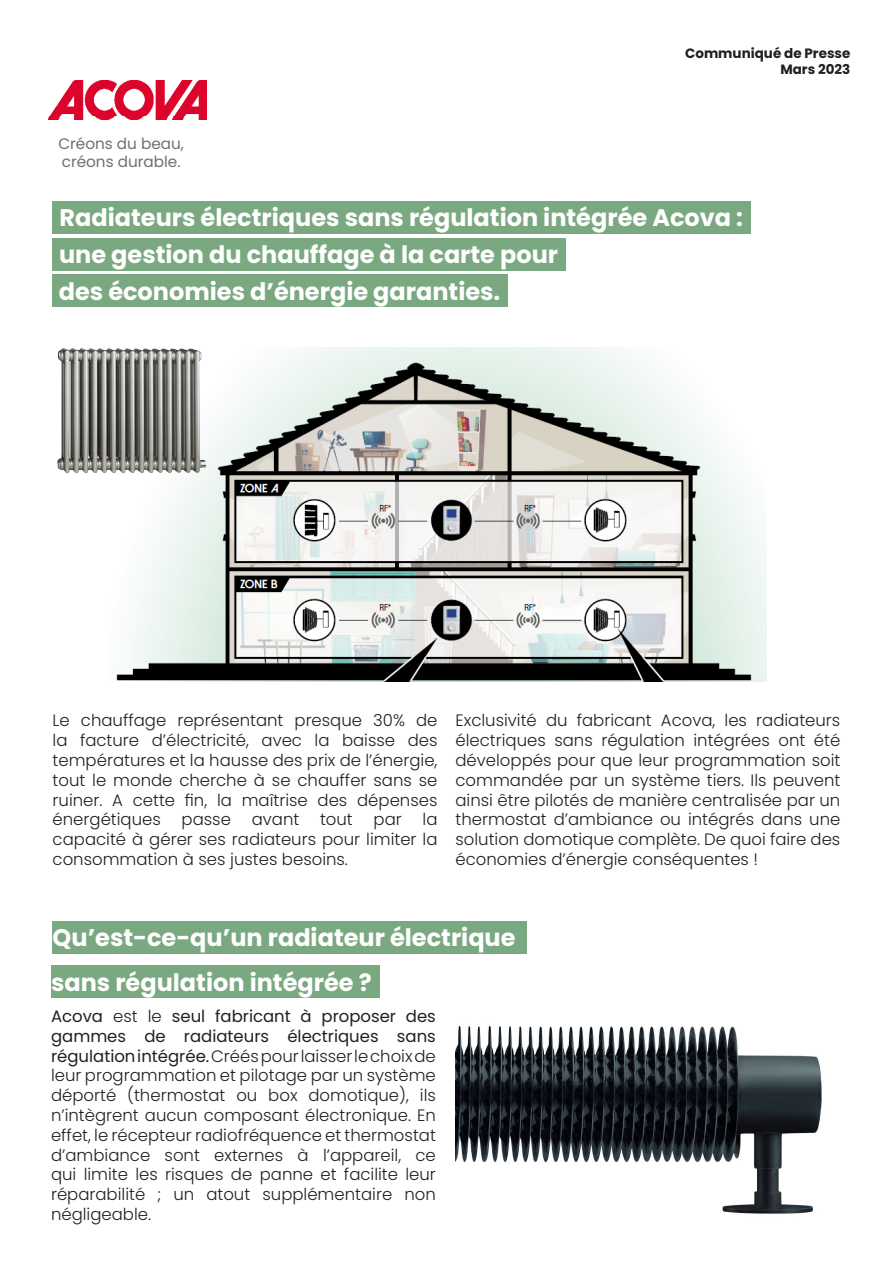
<style>
.page{position:relative;width:893px;height:1263px;background:#fff}
.page>*{position:absolute;margin:0;border:0;box-sizing:border-box;transform-origin:0 0}
.t1{font:700 24px "Poppins";color:#fff}
.t2{font:300 16.5px/19.8px "Poppins";color:#231f20;text-align:justify}
.t3{font:15.3px "Poppins";color:#706f6e}
.t4{font:700 13.5px "Poppins";color:#231f20}
.s1{font-weight:400}
</style>
<div class="page">
<img style="left:49px;top:81px;width:157px;height:38px">
<div style="left:52px;top:201px;width:698px;height:33px;background:#7aa981"></div>
<div style="left:52px;top:238px;width:513px;height:32px;background:#7aa981"></div>
<div style="left:52px;top:275px;width:455px;height:32px;background:#7aa981"></div>
<img style="left:116px;top:348px;width:651px;height:334px">
<img style="left:57px;top:348px;width:149px;height:126px">
<div style="left:53px;top:921px;width:474px;height:32px;background:#7aa981"></div>
<div style="left:51px;top:965px;width:329px;height:33px;background:#7aa981"></div>
<img style="left:455px;top:1026px;width:367px;height:188px">
<p class="t4" style="left:685px;top:45px;width:167px">Communiqué de Presse</p>
<p class="t4" style="left:780px;top:61px;width:72px">Mars 2023</p>
<p class="t3" style="left:58px;top:134px;width:127px">Créons du beau,</p>
<p class="t3" style="left:62px;top:152px;width:120px">créons durable.</p>
<p class="t1" style="left:60px;top:204px;width:685px">Radiateurs électriques sans régulation intégrée Acova :</p>
<p class="t1" style="left:59px;top:241px;width:501px">une gestion du chauffage à la carte pour</p>
<p class="t1" style="left:59px;top:277px;width:443px">des économies d’énergie garanties.</p>
<p class="t2" style="left:53px;top:711px;width:386px">Le chauffage représentant presque 30% de la facture d’électricité, avec la baisse des températures et la hausse des prix de l’énergie, tout le monde cherche à se chauffer sans se ruiner. A cette fin, la maîtrise des dépenses énergétiques</p>
<p class="t2" style="left:53px;top:810px;width:386px;text-indent:370px">la capacité à gérer ses radiateurs pour limiter la consommation à ses justes besoins.</p>
<p class="t2" style="left:182px;top:810px;width:51px">passe</p>
<p class="t2" style="left:252px;top:810px;width:49px">avant</p>
<p class="t2" style="left:320px;top:810px;width:34px">tout</p>
<p class="t2" style="left:374px;top:810px;width:30px">par</p>
<p class="t2" style="left:455px;top:711px;width:386px">Exclusivité du fabricant Acova, les radiateurs électriques sans régulation intégrées ont été développés pour que leur programmation soit commandée par un système tiers. Ils peuvent ainsi être pilotés de manière centralisée par un thermostat d’ambiance ou intégrés dans une solution domotique complète. De quoi faire des économies d’énergie conséquentes !</p>
<p class="t1" style="left:53px;top:923px;width:464px">Qu’est-ce-qu’un radiateur électrique</p>
<p class="t1" style="left:51px;top:968px;width:322px">sans régulation intégrée ?</p>
<p class="t2" style="left:51px;top:1006px;width:386px"><span class="s1">Acova</span> est le <span class="s1">seul fabricant à proposer des gammes de radiateurs électriques sans régulation intégrée.</span> Créés pour laisser le choix de leur programmation et pilotage par un système déporté (thermostat ou box domotique), ils n’intègrent aucun composant électronique. En effet, le récepteur radiofréquence et thermostat d’ambiance sont externes à l’appareil, ce qui limite les risques de panne et facilite leur réparabilité ; un atout supplémentaire non négligeable.</p>
</div>
